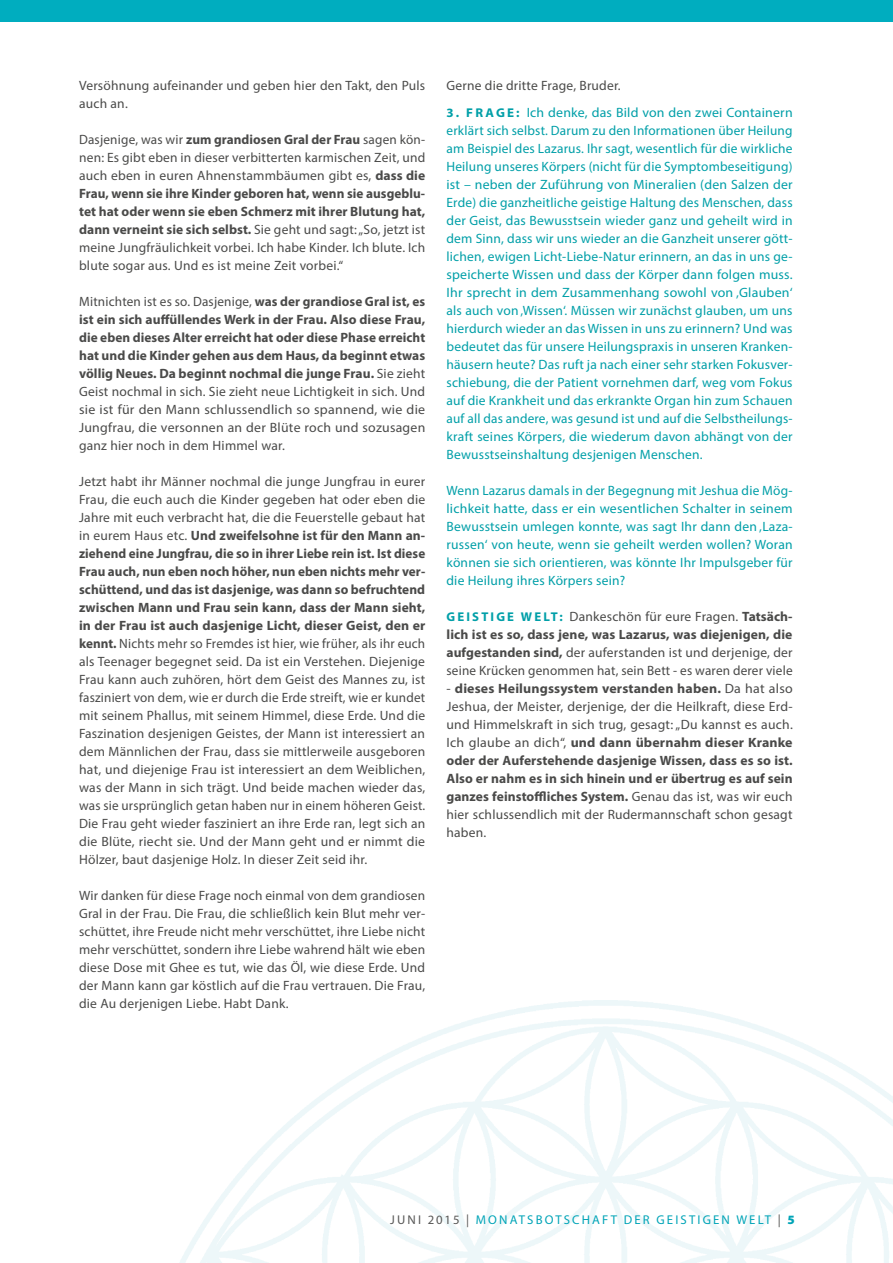
<style>
.page{position:relative;width:893px;height:1263px;background:#fff}
.page>*{position:absolute;margin:0;border:0;box-sizing:border-box;transform-origin:0 0}
.t1{font:13.5px/18px "Myriad Pro";letter-spacing:.015em;color:#4a4a49;text-align:justify}
.t2{font:13.5px/18px "Myriad Pro";letter-spacing:.015em;color:#009fa8;text-align:justify}
.t3{font:700 13.5px/18px "Myriad Pro";letter-spacing:.005em;color:#4a4a49;text-align:justify}
.t4{font:12.75px "Myriad Pro";letter-spacing:.17em;color:#00a4b7}
.s1{font-weight:700}
.s2{font-weight:400}
.s3{font-weight:700;font-size:12.75px}
.s4{font-weight:700;font-size:12.75px;color:#009fa8}
.s5{color:#575756}
.s6{font-weight:900}
</style>
<div class="page">
<div style="left:0;top:0;width:893px;height:21px;background:#00adbf"></div>
<p class="t1" style="left:79px;top:76px;width:348px">Versöhnung aufeinander und geben hier den Takt, den Puls auch an.</p>
<p class="t1" style="left:79px;top:130px;width:348px">Dasjenige, was wir <span class="s1">zum grandiosen Gral der Frau</span> sagen kön&shy;nen: Es gibt eben in dieser verbitterten karmischen Zeit, und auch eben in euren Ahnenstammbäumen gibt es, <span class="s1">dass die Frau, wenn sie ihre Kinder geboren hat, wenn sie ausgeblu&shy;tet hat oder wenn sie eben Schmerz mit ihrer Blutung hat, dann verneint sie sich selbst.</span> Sie geht und sagt: „So, jetzt ist meine Jungfräulichkeit vorbei. Ich habe Kinder. Ich blute. Ich blute sogar aus. Und es ist meine Zeit vorbei.“</p>
<p class="t3" style="left:79px;top:292px;width:348px"><span class="s2">Mitnichten ist es so. Dasjenige,</span> was der grandiose Gral ist, es ist ein sich auffüllendes Werk in der Frau. Also diese Frau, die eben dieses Alter erreicht hat oder diese Phase erreicht hat und die Kinder gehen aus dem Haus, da beginnt etwas völlig Neues. Da beginnt nochmal die junge Frau. <span class="s2">Sie zieht Geist nochmal in sich. Sie zieht neue Lichtigkeit in sich. Und sie ist für den Mann schlussendlich so spannend, wie die Jungfrau, die versonnen an der Blüte roch und sozusagen ganz hier noch in dem Himmel war.</span></p>
<p class="t1" style="left:79px;top:472px;width:348px">Jetzt habt ihr Männer nochmal die junge Jungfrau in eurer Frau, die euch auch die Kinder gegeben hat oder eben die Jahre mit euch verbracht hat, die die Feuerstelle gebaut hat in eurem Haus etc. <span class="s1">Und zweifelsohne ist für den Mann an&shy;ziehend eine Jungfrau, die so in ihrer Liebe rein ist. Ist diese Frau auch, nun eben noch höher, nun eben nichts mehr ver&shy;schüttend, und das ist dasjenige, was dann so befruchtend zwischen Mann und Frau sein kann, dass der Mann sieht, in der Frau ist auch dasjenige Licht, dieser Geist, den er kennt.</span> Nichts mehr so Fremdes ist hier, wie früher, als ihr euch als Teenager begegnet seid. Da ist ein Verstehen. Diejenige Frau kann auch zuhören, hört dem Geist des Mannes zu, ist fasziniert von dem, wie er durch die Erde streift, wie er kundet mit seinem Phallus, mit seinem Himmel, diese Erde. Und die Faszination desjenigen Geistes, der Mann ist interessiert an dem Männlichen der Frau, dass sie mittlerweile ausgeboren hat, und diejenige Frau ist interessiert an dem Weiblichen, was der Mann in sich trägt. Und beide machen wieder das, was sie ursprünglich getan haben nur in einem höheren Geist.<br>Die Frau geht wieder fasziniert an ihre Erde ran, legt sich an die Blüte, riecht sie. Und der Mann geht und er nimmt die Hölzer, baut dasjenige Holz. In dieser Zeit seid ihr.</p>
<p class="t1" style="left:79px;top:886px;width:348px">Wir danken für diese Frage noch einmal von dem grandiosen Gral in der Frau. Die Frau, die schließlich kein Blut mehr ver&shy;schüttet, ihre Freude nicht mehr verschüttet, ihre Liebe nicht mehr verschüttet, sondern ihre Liebe wahrend hält wie eben diese Dose mit Ghee es tut, wie das Öl, wie diese Erde. Und der Mann kann gar köstlich auf die Frau vertrauen. Die Frau, die Au derjenigen Liebe. Habt Dank.</p>
<p class="t1" style="left:446px;top:76px;width:176px">Gerne die dritte Frage, Bruder.</p>
<p class="t2" style="left:446px;top:103px;width:348px"><span class="s3">3. FR AGE:</span> Ich denke, das Bild von den zwei Containern erklärt sich selbst. Darum zu den Informationen über Heilung am Beispiel des Lazarus. Ihr sagt, wesentlich für die wirkliche Heilung unseres Körpers (nicht für die Symptombeseitigung) ist – neben der Zuführung von Mineralien (den Salzen der Erde) die ganzheitliche geistige Haltung des Menschen, dass der Geist, das Bewusstsein wieder ganz und geheilt wird in dem Sinn, dass wir uns wieder an die Ganzheit unserer gött&shy;lichen, ewigen Licht-Liebe-Natur erinnern, an das in uns ge&shy;speicherte Wissen und dass der Körper dann folgen muss.<br>Ihr sprecht in dem Zusammenhang sowohl von ‚Glauben‘ als auch von ‚Wissen‘. Müssen wir zunächst glauben, um uns hierdurch wieder an das Wissen in uns zu erinnern? Und was bedeutet das für unsere Heilungspraxis in unseren Kranken&shy;häusern heute? Das ruft ja nach einer sehr starken Fokusver&shy;schiebung, die der Patient vornehmen darf, weg vom Fokus auf die Krankheit und das erkrankte Organ hin zum Schauen auf all das andere, was gesund ist und auf die Selbstheilungs&shy;kraft seines Körpers, die wiederum davon abhängt von der Bewusstseinshaltung desjenigen Menschen.</p>
<p class="t2" style="left:446px;top:481px;width:348px">Wenn Lazarus damals in der Begegnung mit Jeshua die Mög&shy;lichkeit hatte, dass er ein wesentlichen Schalter in seinem Bewusstsein umlegen konnte, was sagt Ihr dann den ‚Laza&shy;russen‘ von heute, wenn sie geheilt werden wollen? Woran können sie sich orientieren, was könnte Ihr Impulsgeber für die Heilung ihres Körpers sein?</p>
<p class="t1" style="left:446px;top:607px;width:348px"><span class="s4">G E I S T I G E W E LT:</span> Dankeschön für eure Fragen. <span class="s1">Tatsäch&shy;lich ist es so, dass jene, was Lazarus, was diejenigen, die aufgestanden sind,</span> der auferstanden ist und derjenige, der seine Krücken genommen hat, sein Bett - es waren derer viele</p>
<p class="t1" style="left:446px;top:679px;width:348px">- <span class="s1">dieses Heilungssystem verstanden haben.</span> Da hat also Jeshua, der Meister, derjenige, der die Heilkraft, diese Erd&shy;und Himmelskraft in sich trug, gesagt: „Du kannst es auch.<br>Ich glaube an dich“, <span class="s1">und dann übernahm dieser Kranke oder der Auferstehende dasjenige Wissen, dass es so ist.<br>Also er nahm es in sich hinein und er übertrug es auf sein ganzes feinstoffliches System.</span> Genau das ist, was wir euch hier schlussendlich mit der Rudermannschaft schon gesagt haben.</p>
<p class="t4" style="left:390px;top:1212px;width:406px"><span class="s5">JUNI 2015 |</span> MONATSBOTSCHAFT DER GEISTIGEN WELT <span class="s5">|</span> <span class="s6">5</span></p>
</div>
